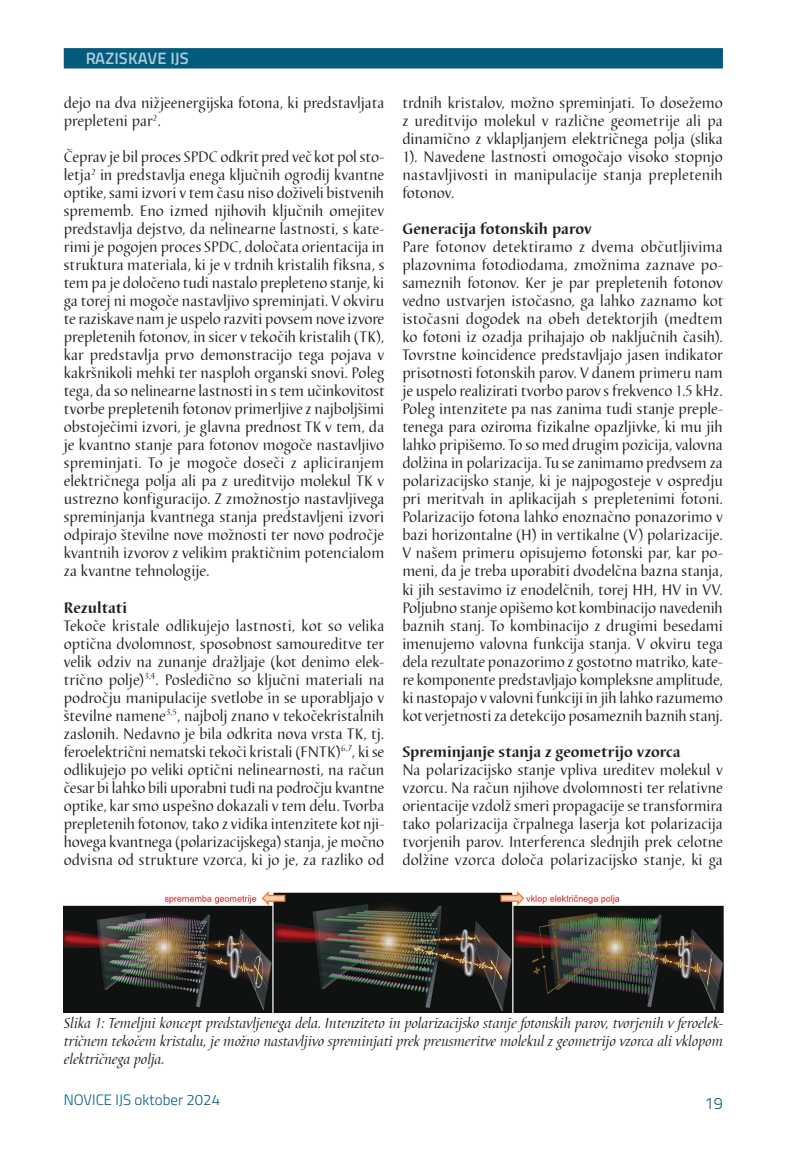
<style>
.page{position:relative;width:808px;height:1149px;background:#fff}
.page>*{position:absolute;margin:0;border:0;box-sizing:border-box;transform-origin:0 0}
.t1{font:600 16.5px "Titillium Web";letter-spacing:.01em;color:#fff}
.t2{font:300 16.5px "Titillium Web";color:#005b7f}
.M_Tekst-prispevki{font:15.75px/18px "Barbedor TEE";color:#231f20;text-align:justify}
.M_Tekst-prispevki-2{font:700 15.75px "Barbedor TEE";color:#231f20}
.M_Podnapis_k_sliki{font:italic 15px/18px "Barbedor TEE";letter-spacing:-.01em;color:#231f20;text-align:justify}
.t3{font:300 15px "Titillium Web";color:#005b7f}
</style>
<div class="page">
<div style="left:64px;top:48px;width:659px;height:20px;background:#005b7f;border:2px solid #005b7f"></div>
<img style="left:64px;top:891px;width:659px;height:120px">
<p class="t1" style="left:85px;top:46px;width:105px">RAZISKAVE IJS</p>
<p class="M_Tekst-prispevki" style="left:64px;top:94px;width:322px">dejo na dva nižjeenergijska fotona, ki predstavljata prepleteni par<sup>2</sup>.</p>
<p class="M_Tekst-prispevki" style="left:64px;top:148px;width:322px">Čeprav je bil proces SPDC odkrit pred več kot pol sto&shy;letja<sup>2</sup> in predstavlja enega ključnih ogrodij kvantne optike, sami izvori v tem času niso doživeli bistvenih sprememb. Eno izmed njihovih ključnih omejitev predstavlja dejstvo, da nelinearne lastnosti, s kate&shy;rimi je pogojen proces SPDC, določata orientacija in struktura materiala, ki je v trdnih kristalih fiksna, s tem pa je določeno tudi nastalo prepleteno stanje, ki ga torej ni mogoče nastavljivo spreminjati. V okviru te raziskave nam je uspelo razviti povsem nove izvore prepletenih fotonov, in sicer v tekočih kristalih (TK), kar predstavlja prvo demonstracijo tega pojava v kakršnikoli mehki ter nasploh organski snovi. Poleg tega, da so nelinearne lastnosti in s tem učinkovitost tvorbe prepletenih fotonov primerljive z najboljšimi obstoječimi izvori, je glavna prednost TK v tem, da je kvantno stanje para fotonov mogoče nastavljivo spreminjati. To je mogoče doseči z apliciranjem električnega polja ali pa z ureditvijo molekul TK v ustrezno konfiguracijo. Z zmožnostjo nastavljivega spreminjanja kvantnega stanja predstavljeni izvori odpirajo številne nove možnosti ter novo področje kvantnih izvorov z velikim praktičnim potencialom za kvantne tehnologije.</p>
<p class="M_Tekst-prispevki-2" style="left:64px;top:598px;width:65px">Rezultati</p>
<p class="M_Tekst-prispevki" style="left:64px;top:616px;width:322px">Tekoče kristale odlikujejo lastnosti, kot so velika optična dvolomnost, sposobnost samoureditve ter velik odziv na zunanje dražljaje (kot denimo elek&shy;trično polje)<sup>3,4</sup>. Posledično so ključni materiali na področju manipulacije svetlobe in se uporabljajo v številne namene<sup>3,5</sup>, najbolj znano v tekočekristalnih zaslonih. Nedavno je bila odkrita nova vrsta TK, tj. feroelektrični nematski tekoči kristali (FNTK)<sup>6,7</sup>, ki se odlikujejo po veliki optični nelinearnosti, na račun česar bi lahko bili uporabni tudi na področju kvantne optike, kar smo uspešno dokazali v tem delu. Tvorba prepletenih fotonov, tako z vidika intenzitete kot nji&shy;hovega kvantnega (polarizacijskega) stanja, je močno odvisna od strukture vzorca, ki jo je, za razliko od</p>
<p class="M_Tekst-prispevki" style="left:402px;top:94px;width:322px">trdnih kristalov, možno spreminjati. To dosežemo z ureditvijo molekul v različne geometrije ali pa dinamično z vklapljanjem električnega polja (slika 1). Navedene lastnosti omogočajo visoko stopnjo nastavljivosti in manipulacije stanja prepletenih fotonov.</p>
<p class="M_Tekst-prispevki-2" style="left:402px;top:220px;width:191px">Generacija fotonskih parov</p>
<p class="M_Tekst-prispevki" style="left:402px;top:238px;width:322px">Pare fotonov detektiramo z dvema občutljivima plazovnima fotodiodama, zmožnima zaznave po&shy;sameznih fotonov. Ker je par prepletenih fotonov vedno ustvarjen istočasno, ga lahko zaznamo kot istočasni dogodek na obeh detektorjih (medtem ko fotoni iz ozadja prihajajo ob naključnih časih).<br>Tovrstne koincidence predstavljajo jasen indikator prisotnosti fotonskih parov. V danem primeru nam je uspelo realizirati tvorbo parov s frekvenco 1.5 kHz.<br>Poleg intenzitete pa nas zanima tudi stanje preple&shy;tenega para oziroma fizikalne opazljivke, ki mu jih lahko pripišemo. To so med drugim pozicija, valovna dolžina in polarizacija. Tu se zanimamo predvsem za polarizacijsko stanje, ki je najpogosteje v ospredju pri meritvah in aplikacijah s prepletenimi fotoni.<br>Polarizacijo fotona lahko enoznačno ponazorimo v bazi horizontalne (H) in vertikalne (V) polarizacije.<br>V našem primeru opisujemo fotonski par, kar po&shy;meni, da je treba uporabiti dvodelčna bazna stanja, ki jih sestavimo iz enodelčnih, torej HH, HV in VV.<br>Poljubno stanje opišemo kot kombinacijo navedenih baznih stanj. To kombinacijo z drugimi besedami imenujemo valovna funkcija stanja. V okviru tega dela rezultate ponazorimo z gostotno matriko, kate&shy;re komponente predstavljajo kompleksne amplitude, ki nastopajo v valovni funkciji in jih lahko razumemo kot verjetnosti za detekcijo posameznih baznih stanj.</p>
<p class="M_Tekst-prispevki-2" style="left:402px;top:742px;width:280px">Spreminjanje stanja z geometrijo vzorca</p>
<p class="M_Tekst-prispevki" style="left:402px;top:760px;width:322px">Na polarizacijsko stanje vpliva ureditev molekul v vzorcu. Na račun njihove dvolomnosti ter relativne orientacije vzdolž smeri propagacije se transformira tako polarizacija črpalnega laserja kot polarizacija tvorjenih parov. Interferenca slednjih prek celotne dolžine vzorca določa polarizacijsko stanje, ki ga</p>
<p class="M_Podnapis_k_sliki" style="left:64px;top:1013px;width:661px">Slika 1: Temeljni koncept predstavljenega dela. Intenziteto in polarizacijsko stanje fotonskih parov, tvorjenih v feroelek&shy;tričnem tekočem kristalu, je možno nastavljivo spreminjati prek preusmeritve molekul z geometrijo vzorca ali vklopom električnega polja.</p>
<p class="t3" style="left:64px;top:1088px;width:158px">NOVICE IJS oktober 2024</p>
<p class="t2" style="left:704px;top:1090px;width:20px">19</p>
</div>
